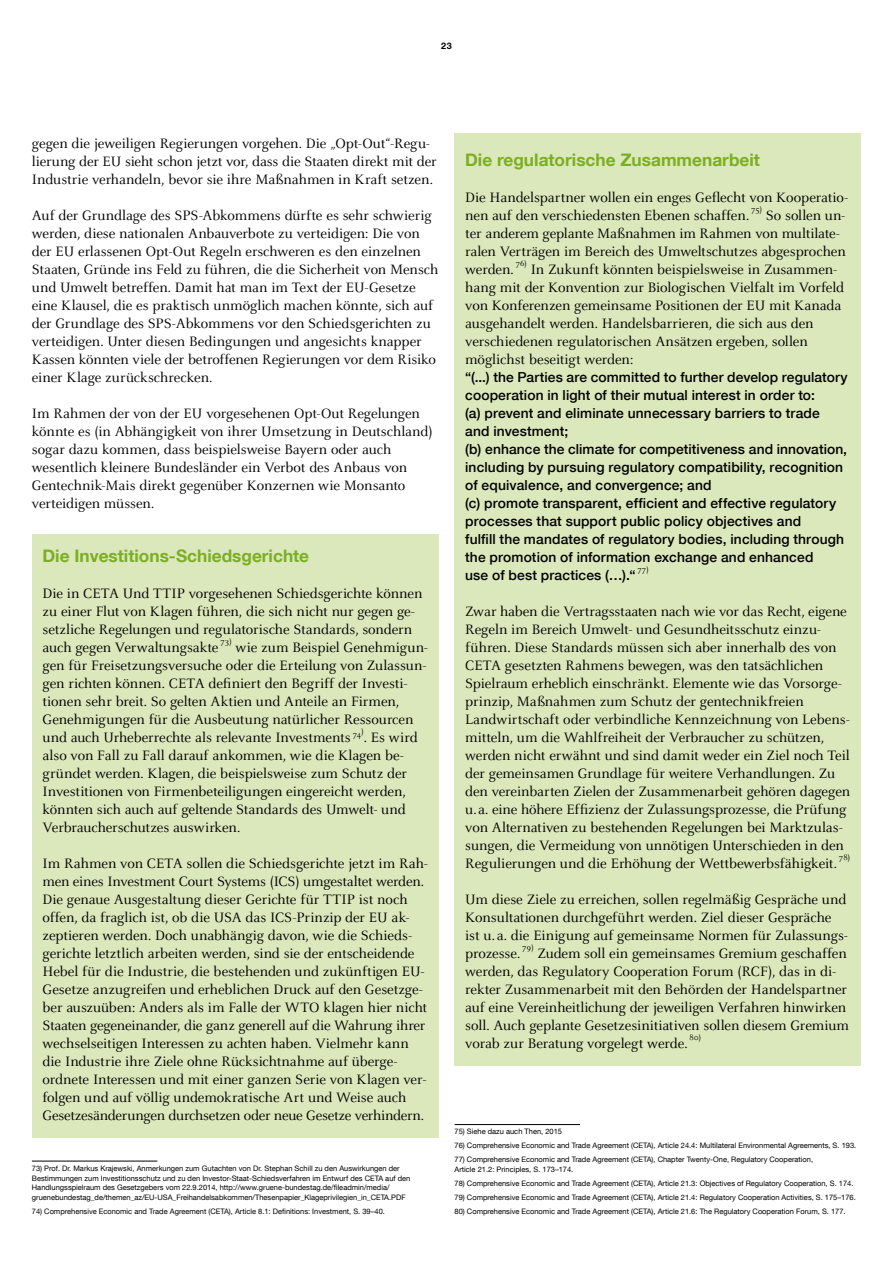
<style>
.page{position:relative;width:893px;height:1263px;background:#fff}
.page>*{position:absolute;margin:0;border:0;box-sizing:border-box;transform-origin:0 0}
.t1{font:700 17.25px "Helvetica Neue LT Com";color:#7baf21}
.t2{font:15px/18px "Celeste";letter-spacing:-.01em;color:#000}
.t3{font:500 13.8px/18px "Helvetica Neue LT Com";letter-spacing:.01em;color:#000}
.t4{font:700 9px "Helvetica Neue LT Com";color:#000}
.t5{font:8.7px "Celeste";letter-spacing:.01em;color:#000}
.t6{font:7.5px/9.8px "Helvetica Neue LT Com";color:#000}
</style>
<div class="page">
<div style="left:455px;top:134px;width:406px;height:932px;background:#dae8bb"></div>
<div style="left:32px;top:535px;width:406px;height:603px;background:#dae8bb"></div>
<hr style="left:32px;top:1161px;width:125px;height:1px;background:#000">
<hr style="left:455px;top:1124px;width:125px;height:1px;background:#000">
<p class="t4" style="left:441px;top:40px;width:12px">23</p>
<p class="t2" style="left:32px;top:135px;width:406px">gegen die jeweiligen Regierungen vorgehen. Die „Opt-Out“-Regu&shy;lierung der EU sieht schon jetzt vor, dass die Staaten direkt mit der<br>Industrie verhandeln, bevor sie ihre Maßnahmen in Kraft setzen.</p>
<p class="t2" style="left:32px;top:207px;width:408px">Auf der Grundlage des SPS-Abkommens dürfte es sehr schwierig werden, diese nationalen Anbauverbote zu verteidigen: Die von der EU erlassenen Opt-Out Regeln erschweren es den einzelnen Staaten, Gründe ins Feld zu führen, die die Sicherheit von Mensch und Umwelt betreffen. Damit hat man im Text der EU-Gesetze eine Klausel, die es praktisch unmöglich machen könnte, sich auf der Grundlage des SPS-Abkommens vor den Schiedsgerichten zu verteidigen. Unter diesen Bedingungen und angesichts knapper Kassen könnten viele der betroffenen Regierungen vor dem Risiko einer Klage zurückschrecken.</p>
<p class="t2" style="left:32px;top:405px;width:402px">Im Rahmen der von der EU vorgesehenen Opt-Out Regelungen könnte es (in Abhängigkeit von ihrer Umsetzung in Deutschland) sogar dazu kommen, dass beispielsweise Bayern oder auch wesentlich kleinere Bundesländer ein Verbot des Anbaus von Gentechnik-Mais direkt gegenüber Konzernen wie Monsanto verteidigen müssen.</p>
<p class="t1" style="left:43px;top:545px;width:268px">Die Investitions-Schiedsgerichte</p>
<p class="t2" style="left:43px;top:585px;width:381px">Die in CETA Und TTIP vorgesehenen Schiedsgerichte können zu einer Flut von Klagen führen, die sich nicht nur gegen ge&shy;setzliche Regelungen und regulatorische Standards, sondern auch gegen Verwaltungsakte</p>
<p class="t5" style="left:220px;top:636px;width:13px">73)</p>
<p class="t2" style="left:43px;top:639px;width:387px;text-indent:193px">wie zum Beispiel Genehmigun&shy;gen für Freisetzungsversuche oder die Erteilung von Zulassun&shy;gen richten können. CETA definiert den Begriff der Investi&shy;tionen sehr breit. So gelten Aktien und Anteile an Firmen, Genehmigungen für die Ausbeutung natürlicher Ressourcen und auch Urheberrechte als relevante Investments <sup>74)</sup>. Es wird also von Fall zu Fall darauf ankommen, wie die Klagen be&shy;gründet werden. Klagen, die beispielsweise zum Schutz der Investitionen von Firmenbeteiligungen eingereicht werden, könnten sich auch auf geltende Standards des Umwelt- und Verbraucherschutzes auswirken.</p>
<p class="t2" style="left:43px;top:855px;width:387px">Im Rahmen von CETA sollen die Schiedsgerichte jetzt im Rah&shy;men eines Investment Court Systems (ICS) umgestaltet werden.<br>Die genaue Ausgestaltung dieser Gerichte für TTIP ist noch offen, da fraglich ist, ob die USA das ICS-Prinzip der EU ak&shy;zeptieren werden. Doch unabhängig davon, wie die Schieds&shy;gerichte letztlich arbeiten werden, sind sie der entscheidende Hebel für die Industrie, die bestehenden und zukünftigen EU-Gesetze anzugreifen und erheblichen Druck auf den Gesetzge&shy;ber auszuüben: Anders als im Falle der WTO klagen hier nicht Staaten gegeneinander, die ganz generell auf die Wahrung ihrer wechselseitigen Interessen zu achten haben. Vielmehr kann die Industrie ihre Ziele ohne Rücksichtnahme auf überge&shy;ordnete Interessen und mit einer ganzen Serie von Klagen ver&shy;folgen und auf völlig undemokratische Art und Weise auch Gesetzesänderungen durchsetzen oder neue Gesetze verhindern.</p>
<p class="t1" style="left:465px;top:149px;width:296px">Die regulatorische Zusammenarbeit</p>
<p class="t2" style="left:465px;top:189px;width:384px">Die Handelspartner wollen ein enges Geflecht von Kooperatio&shy;nen auf den verschiedensten Ebenen schaffen.</p>
<p class="t5" style="left:751px;top:204px;width:13px">75)</p>
<p class="t2" style="left:465px;top:207px;width:382px;text-indent:301px">So sollen un&shy;ter anderem geplante Maßnahmen im Rahmen von multilate&shy;ralen Verträgen im Bereich des Umweltschutzes abgesprochen werden.</p>
<p class="t5" style="left:516px;top:258px;width:13px">76)</p>
<p class="t2" style="left:465px;top:261px;width:380px;text-indent:65px">In Zukunft könnten beispielsweise in Zusammen&shy;hang mit der Konvention zur Biologischen Vielfalt im Vorfeld von Konferenzen gemeinsame Positionen der EU mit Kanada ausgehandelt werden. Handelsbarrieren, die sich aus den verschiedenen regulatorischen Ansätzen ergeben, sollen möglichst beseitigt werden:</p>
<p class="t3" style="left:465px;top:368px;width:384px">“(...) the Parties are committed to further develop regulatory cooperation in light of their mutual interest in order to:<br>(a) prevent and eliminate unnecessary barriers to trade and investment;<br>(b) enhance the climate for competitiveness and innovation, including by pursuing regulatory compatibility, recognition of equivalence, and convergence; and<br>(c) promote transparent, efficient and effective regulatory processes that support public policy objectives and<br>fulfill the mandates of regulatory bodies, including through the promotion of information exchange and enhanced<br>use of best practices (…).“</p>
<p class="t5" style="left:637px;top:564px;width:13px">77)</p>
<p class="t2" style="left:465px;top:603px;width:387px">Zwar haben die Vertragsstaaten nach wie vor das Recht, eigene Regeln im Bereich Umwelt- und Gesundheitsschutz einzu&shy;führen. Diese Standards müssen sich aber innerhalb des von CETA gesetzten Rahmens bewegen, was den tatsächlichen Spielraum erheblich einschränkt. Elemente wie das Vorsorge&shy;prinzip, Maßnahmen zum Schutz der gentechnikfreien Landwirtschaft oder verbindliche Kennzeichnung von Lebens&shy;mitteln, um die Wahlfreiheit der Verbraucher zu schützen, werden nicht erwähnt und sind damit weder ein Ziel noch Teil der gemeinsamen Grundlage für weitere Verhandlungen. Zu den vereinbarten Zielen der Zusammenarbeit gehören dagegen u. a. eine höhere Effizienz der Zulassungsprozesse, die Prüfung von Alternativen zu bestehenden Regelungen bei Marktzulas&shy;sungen, die Vermeidung von unnötigen Unterschieden in den Regulierungen und die Erhöhung der Wettbewerbsfähigkeit.</p>
<p class="t5" style="left:839px;top:852px;width:13px">78)</p>
<p class="t2" style="left:465px;top:891px;width:384px">Um diese Ziele zu erreichen, sollen regelmäßig Gespräche und Konsultationen durchgeführt werden. Ziel dieser Gespräche ist u. a. die Einigung auf gemeinsame Normen für Zulassungs&shy;prozesse.</p>
<p class="t5" style="left:522px;top:942px;width:13px">79)</p>
<p class="t2" style="left:465px;top:945px;width:385px;text-indent:72px">Zudem soll ein gemeinsames Gremium geschaffen werden, das Regulatory Cooperation Forum (RCF), das in di&shy;rekter Zusammenarbeit mit den Behörden der Handelspartner auf eine Vereinheitlichung der jeweiligen Verfahren hinwirken soll. Auch geplante Gesetzesinitiativen sollen diesem Gremium vorab zur Beratung vorgelegt werde.</p>
<p class="t5" style="left:690px;top:1032px;width:13px">80)</p>
<p class="t6" style="left:32px;top:1163px;width:380px">73) Prof. Dr. Markus Krajewski, Anmerkungen zum Gutachten von Dr. Stephan Schill zu den Auswirkungen der Bestimmungen zum Investitionsschutz und zu den Investor-Staat-Schiedsverfahren im Entwurf des CETA auf den Handlungsspielraum des Gesetzgebers vom 22.9.2014, http://www.gruene-bundestag.de/fileadmin/media/ gruenebundestag_de/themen_az/EU-USA_Freihandelsabkommen/Thesenpapier_Klageprivilegien_in_CETA.PDF</p>
<p class="t6" style="left:32px;top:1206px;width:355px">74) Comprehensive Economic and Trade Agreement (CETA), Article 8.1: Definitions: Investment, S. 39–40.</p>
<p class="t6" style="left:455px;top:1126px;width:109px">75) Siehe dazu auch Then, 2015</p>
<p class="t6" style="left:455px;top:1140px;width:403px">76) Comprehensive Economic and Trade Agreement (CETA), Article 24.4: Multilateral Environmental Agreements, S. 193.</p>
<p class="t6" style="left:455px;top:1154px;width:360px">77) Comprehensive Economic and Trade Agreement (CETA), Chapter Twenty-One, Regulatory Cooperation,<br>Article 21.2: Principles, S. 173–174.</p>
<p class="t6" style="left:455px;top:1178px;width:400px">78) Comprehensive Economic and Trade Agreement (CETA), Article 21.3: Objectives of Regulatory Cooperation, S. 174.</p>
<p class="t6" style="left:455px;top:1192px;width:403px">79) Comprehensive Economic and Trade Agreement (CETA), Article 21.4: Regulatory Cooperation Activities, S. 175–176.</p>
<p class="t6" style="left:455px;top:1206px;width:393px">80) Comprehensive Economic and Trade Agreement (CETA), Article 21.6: The Regulatory Cooperation Forum, S. 177.</p>
</div>
